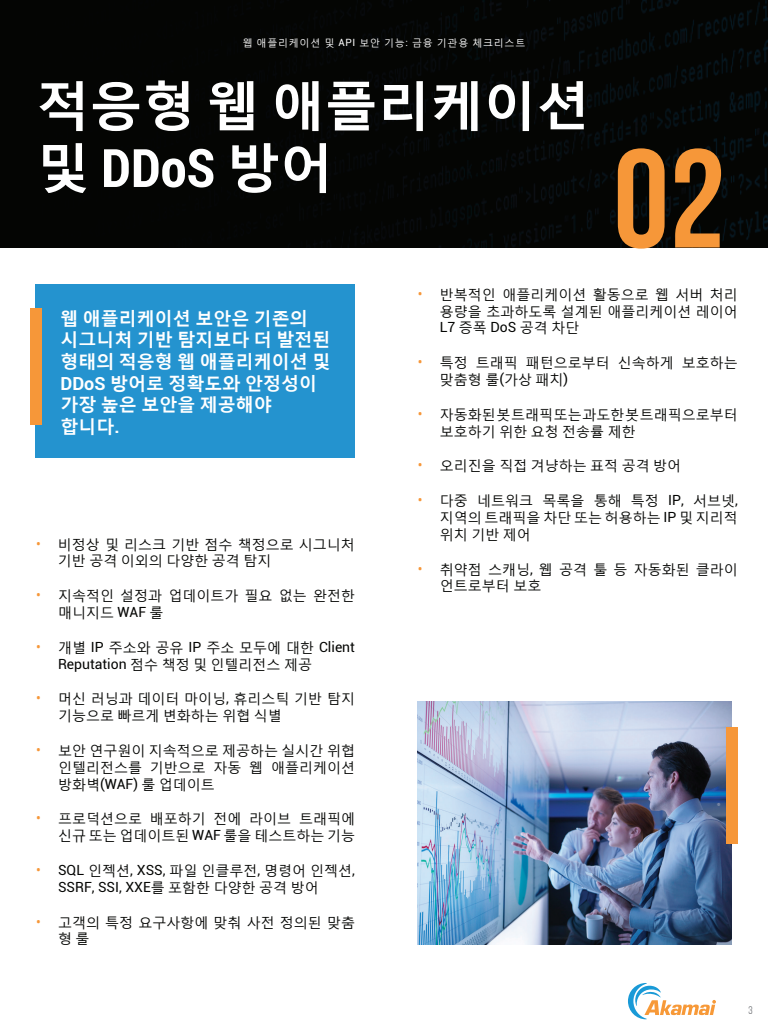
<style>
.page{position:relative;width:768px;height:1024px;background:#fff}
.page>*{position:absolute;margin:0;border:0;box-sizing:border-box;transform-origin:0 0}
.t1{font:700 53px "Malgun Gothic";color:#fff}
.t2{font:700 53px "Roboto Condensed";color:#fff}
.t3{font:700 18px/21.6px "Malgun Gothic";color:#fff}
.t4{font:14px/16.8px "Malgun Gothic";color:#040503}
.t5{font:14px "Roboto";color:#040503}
.t6{font:11px "Bebas Neue";color:#53565a}
.t7{font:10px "Malgun Gothic";letter-spacing:.075em;color:#fff}
.t8{font:10px "Malgun Gothic";color:#fff}
.s1{font-family:"Roboto"}
.s2{font-family:"Malgun Gothic"}
.s3{font-family:"Roboto";color:#f69739}
</style>
<div class="page">
<div style="left:0;top:0;width:768px;height:248px;background:#040503"></div>
<svg style="left:618px;top:148px;width:103px;height:101px;background:#8b5824"></svg>
<svg style="left:628px;top:983px;width:88px;height:36px"></svg>
<div style="left:36px;top:284px;width:319px;height:173px;background:#2493cf"></div>
<div style="left:30px;top:308px;width:12px;height:117px;background:#f69739"></div>
<img style="left:418px;top:702px;width:314px;height:242px">
<div style="left:726px;top:727px;width:12px;height:117px;background:#f69739"></div>
<p class="t7" style="left:243px;top:37px;width:284px">웹 애플리케이션 및 <span class="s1">API</span> 보안 기능<span class="s1">:</span> 금융 기관용 체크리스트</p>
<p class="t7" style="left:255px;top:37px;width:104px">웹 애플리케이션 및 <span class="s1">API</span></p>
<p class="t8" style="left:393px;top:37px;width:121px">능<span class="s1">:</span> 금융 기관용 체크리스트</p>
<h1 class="t1" style="left:37px;top:72px;width:555px">적응형 웹 애플리케이션</h1>
<h1 class="t2" style="left:37px;top:131px;width:298px"><span class="s2">및</span> DDoS <span class="s2">방어</span></h1>
<p class="t3" style="left:60px;top:307px;width:271px">웹 애플리케이션 보안은 기존의 시그니처 기반 탐지보다 더 발전된 형태의 적응형 웹 애플리케이션 및<br><span class="s1">DDoS</span> 방어로 정확도와 안정성이 가장 높은 보안을 제공해야 합니다<span class="s1">.</span></p>
<p class="t4" style="left:58px;top:535px;width:298px;text-indent:-22px"><span class="s3">•</span> 비정상 및 리스크 기반 점수 책정으로 시그니처 기반 공격 이외의 다양한 공격 탐지</p>
<p class="t4" style="left:58px;top:587px;width:298px;text-indent:-22px"><span class="s3">•</span> 지속적인 설정과 업데이트가 필요 없는 완전한 매니지드 <span class="s1">WAF</span> 룰</p>
<p class="t4" style="left:58px;top:639px;width:298px;text-indent:-22px"><span class="s3">•</span> 개별 <span class="s1">IP</span> 주소와 공유 <span class="s1">IP</span> 주소 모두에 대한 <span class="s1">Client<br>Reputation</span> 점수 책정 및 인텔리전스 제공</p>
<p class="t4" style="left:58px;top:690px;width:298px;text-indent:-22px"><span class="s3">•</span> 머신 러닝과 데이터 마이닝<span class="s1">,</span> 휴리스틱 기반 탐지 기능으로 빠르게 변화하는 위협 식별</p>
<p class="t4" style="left:58px;top:742px;width:299px;text-align:justify;text-indent:-22px"><span class="s3">•</span> 보안 연구원이 지속적으로 제공하는 실시간 위협 인텔리전스를 기반으로 자동 웹 애플리케이션 방화벽<span class="s1">(WAF)</span> 룰 업데이트</p>
<p class="t4" style="left:36px;top:810px;width:321px;text-align:right"><span class="s3">•</span> 프로덕션으로 배포하기 전에 라이브 트래픽에 신규 또는 업데이트된 <span class="s1">WAF</span> 룰을 테스트하는 기능</p>
<p class="t4" style="left:36px;top:862px;width:320px"><span class="s3">•</span> <span class="s1">SQL</span> 인젝션<span class="s1">, XSS,</span> 파일 인클루전<span class="s1">,</span> 명령어 인젝션<span class="s1">,</span></p>
<p class="t5" style="left:58px;top:877px;width:262px">SSRF, SSI, XXE<span class="s2">를 포함한 다양한 공격 방어</span></p>
<p class="t4" style="left:58px;top:914px;width:298px;text-indent:-22px"><span class="s3">•</span> 고객의 특정 요구사항에 맞춰 사전 정의된 맞춤 형룰</p>
<p class="t4" style="left:440px;top:286px;width:300px;text-align:justify;text-indent:-22px"><span class="s3">•</span> 반복적인 애플리케이션 활동으로 웹 서버 처리 용량을 초과하도록 설계된 애플리케이션 레이어 <span class="s1">L7</span> 증폭 <span class="s1">DoS</span> 공격 차단</p>
<p class="t4" style="left:440px;top:354px;width:300px;text-indent:-22px"><span class="s3">•</span> 특정 트래픽 패턴으로부터 신속하게 보호하는 맞춤형 룰<span class="s1">(</span>가상 패치<span class="s1">)</span></p>
<p class="t4" style="left:440px;top:406px;width:300px;text-indent:-22px"><span class="s3">•</span> 자동화된봇트래픽또는과도한봇트래픽으로부터 보호하기 위한 요청 전송률 제한</p>
<p class="t4" style="left:418px;top:457px;width:265px"><span class="s3">•</span> 오리진을 직접 겨냥하는 표적 공격 방어</p>
<p class="t4" style="left:440px;top:492px;width:300px;text-align:justify;text-indent:-22px"><span class="s3">•</span> 다중 네트워크 목록을 통해 특정 <span class="s1">IP,</span> 서브넷<span class="s1">, </span>지역의 트래픽을 차단 또는 허용하는 <span class="s1">IP</span> 및 지리적 위치 기반 제어</p>
<p class="t4" style="left:440px;top:560px;width:300px;text-indent:-22px"><span class="s3">•</span> 취약점 스캐닝<span class="s1">,</span> 웹 공격 툴 등 자동화된 클라이 언트로부터 보호</p>
<p class="t6" style="left:748px;top:1004px;width:6px">3</p>
</div>
